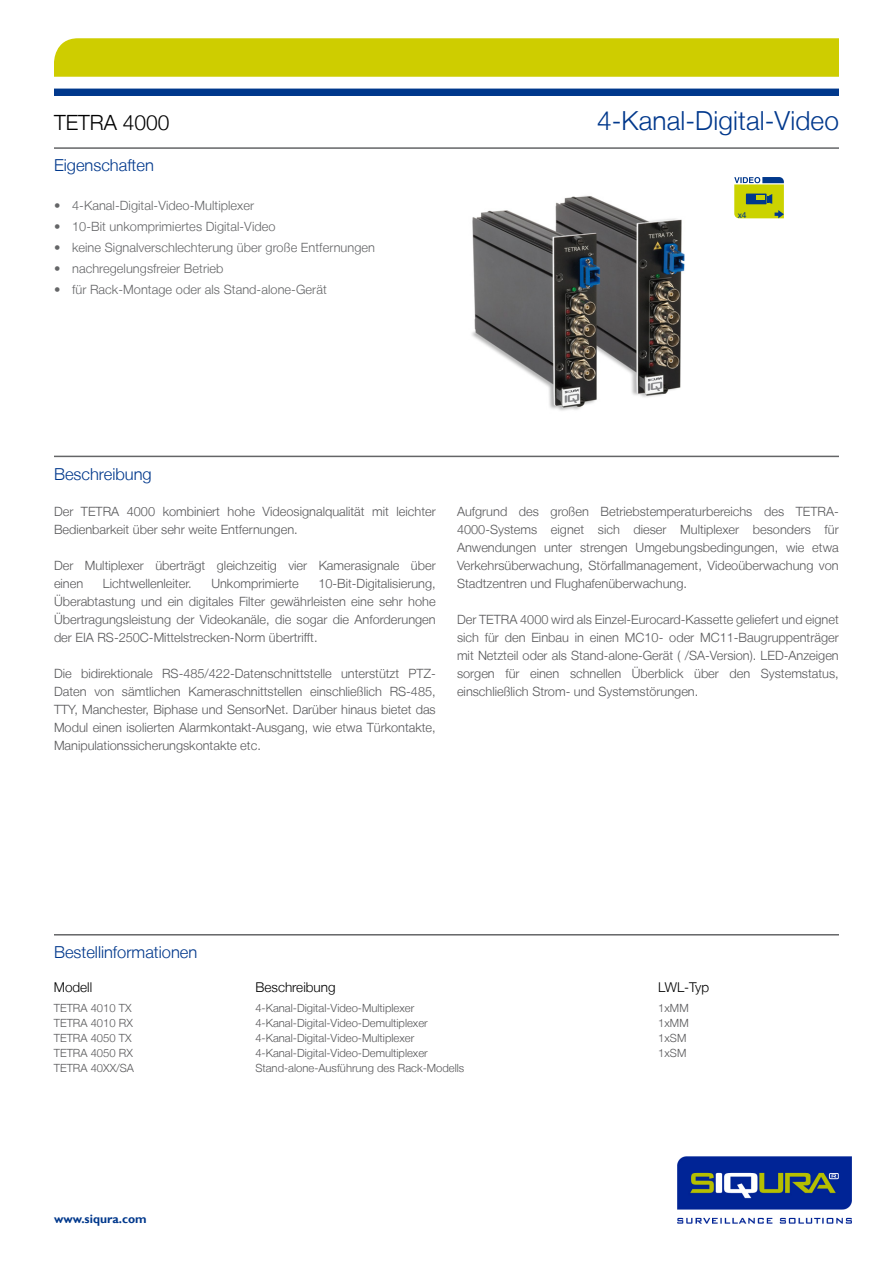
<style>
.page{position:relative;width:893px;height:1263px;background:#fff}
.page>*{position:absolute;margin:0;border:0;box-sizing:border-box;transform-origin:0 0}
.Brood_grijs{font:300 26.25px "Helvetica Neue LT";letter-spacing:.005em;color:#00388c}
.TOC2{font:300 21px "Helvetica Neue LT";color:#000}
.Brood_grijs-2{font:300 16.5px "Helvetica Neue LT";color:#00388c}
.Brood_grijs-3{font:300 13.5px "Helvetica Neue LT";color:#000}
.Brood_grijs-4{font:300 12.75px/18px "Helvetica Neue LT";color:#58585a;text-align:justify}
.Brood_grijs-5{font:300 12.75px "Helvetica Neue LT";letter-spacing:.005em;color:#646567}
.t1{font:700 12px "Gill Sans";color:#00388c}
.Brood_grijs-6{font:300 11.25px "Helvetica Neue LT";color:#58585a}
.t2{font:8.4px "Helvetica LT";color:#00388c}
</style>
<div class="page">
<img style="left:678px;top:1156px;width:173px;height:67px">
<div style="left:54px;top:89px;width:785px;height:7px;background:#00388c"></div>
<hr style="left:54px;top:147px;width:785px;height:2px;background:#646567">
<hr style="left:54px;top:456px;width:785px;height:1px;background:#646567">
<hr style="left:54px;top:934px;width:785px;height:1px;background:#646567">
<div style="left:54px;top:38px;width:785px;height:39px;background:#cecd00"></div>
<img style="left:472px;top:195px;width:213px;height:216px">
<svg style="left:734px;top:177px;width:50px;height:41px;background:#a2b436"></svg>
<p class="TOC2" style="left:54px;top:110px;width:117px">TETRA 4000</p>
<p class="Brood_grijs" style="left:597px;top:105px;width:243px">4-Kanal-Digital-Video</p>
<p class="Brood_grijs-2" style="left:54px;top:155px;width:101px">Eigenschaften</p>
<p class="Brood_grijs-5" style="left:54px;top:198px;width:202px">• 4-Kanal-Digital-Video-Multiplexer</p>
<p class="Brood_grijs-5" style="left:54px;top:219px;width:223px">• 10-Bit unkomprimiertes Digital-Video</p>
<p class="Brood_grijs-5" style="left:54px;top:240px;width:323px">• keine Signalverschlechterung über große Entfernungen</p>
<p class="Brood_grijs-5" style="left:54px;top:261px;width:171px">• nachregelungsfreier Betrieb</p>
<p class="Brood_grijs-5" style="left:54px;top:282px;width:274px">• für Rack-Montage oder als Stand-alone-Gerät</p>
<p class="t2" style="left:738px;top:210px;width:10px">x4</p>
<p class="Brood_grijs-2" style="left:54px;top:464px;width:99px">Beschreibung</p>
<p class="Brood_grijs-4" style="left:54px;top:502px;width:383px">Der TETRA 4000 kombiniert hohe Videosignalqualität mit leichter<br>Bedienbarkeit über sehr weite Entfernungen.</p>
<p class="Brood_grijs-4" style="left:54px;top:556px;width:383px">Der Multiplexer überträgt gleichzeitig vier Kamerasignale über einen</p>
<p class="Brood_grijs-4" style="left:54px;top:574px;width:383px;text-indent:264px">10-Bit-Digitalisierung, Überabtastung und ein digitales Filter gewährleisten eine sehr hohe Übertragungsleistung der Videokanäle, die sogar die Anforderungen der EIA RS-250C-Mittelstrecken-Norm übertrifft.</p>
<p class="Brood_grijs-4" style="left:54px;top:664px;width:383px">Die bidirektionale RS-485/422-Datenschnittstelle unterstützt PTZ-Daten von sämtlichen Kameraschnittstellen einschließlich RS-485, TTY, Manchester, Biphase und SensorNet. Darüber hinaus bietet das Modul einen isolierten Alarmkontakt-Ausgang, wie etwa Türkontakte, Manipulationssicherungskontakte etc.</p>
<p class="Brood_grijs-4" style="left:103px;top:574px;width:90px">Lichtwellenleiter.</p>
<p class="Brood_grijs-4" style="left:211px;top:574px;width:89px">Unkomprimierte</p>
<p class="Brood_grijs-4" style="left:457px;top:502px;width:383px">Aufgrund des großen Betriebstemperaturbereichs des TETRA-4000-Systems eignet sich dieser Multiplexer besonders für Anwendungen unter strengen Umgebungsbedingungen, wie etwa Verkehrsüberwachung, Störfallmanagement, Videoüberwachung von Stadtzentren und Flughafenüberwachung.</p>
<p class="Brood_grijs-4" style="left:457px;top:610px;width:383px">Der TETRA 4000 wird als Einzel-Eurocard-Kassette geliefert und eignet sich für den Einbau in einen MC10- oder MC11-Baugruppenträger mit Netzteil oder als Stand-alone-Gerät ( /SA-Version). LED-Anzeigen sorgen für einen schnellen Überblick über den Systemstatus, einschließlich Strom- und Systemstörungen.</p>
<p class="Brood_grijs-2" style="left:54px;top:942px;width:145px">Bestellinformationen</p>
<p class="Brood_grijs-3" style="left:54px;top:979px;width:40px">Modell</p>
<p class="Brood_grijs-3" style="left:256px;top:979px;width:82px">Beschreibung</p>
<p class="Brood_grijs-3" style="left:658px;top:979px;width:53px">LWL-Typ</p>
<p class="Brood_grijs-6" style="left:54px;top:1001px;width:79px">TETRA 4010 TX</p>
<p class="Brood_grijs-6" style="left:54px;top:1016px;width:81px">TETRA 4010 RX</p>
<p class="Brood_grijs-6" style="left:54px;top:1031px;width:79px">TETRA 4050 TX</p>
<p class="Brood_grijs-6" style="left:54px;top:1046px;width:81px">TETRA 4050 RX</p>
<p class="Brood_grijs-6" style="left:54px;top:1061px;width:82px">TETRA 40XX/SA</p>
<p class="t1" style="left:54px;top:1212px;width:94px">www.siqura.com</p>
<p class="Brood_grijs-6" style="left:255px;top:1001px;width:160px">4-Kanal-Digital-Video-Multiplexer</p>
<p class="Brood_grijs-6" style="left:255px;top:1016px;width:174px">4-Kanal-Digital-Video-Demultiplexer</p>
<p class="Brood_grijs-6" style="left:255px;top:1031px;width:160px">4-Kanal-Digital-Video-Multiplexer</p>
<p class="Brood_grijs-6" style="left:255px;top:1046px;width:174px">4-Kanal-Digital-Video-Demultiplexer</p>
<p class="Brood_grijs-6" style="left:255px;top:1061px;width:210px">Stand-alone-Ausführung des Rack-Modells</p>
<p class="Brood_grijs-6" style="left:658px;top:1001px;width:32px">1xMM</p>
<p class="Brood_grijs-6" style="left:658px;top:1016px;width:32px">1xMM</p>
<p class="Brood_grijs-6" style="left:658px;top:1031px;width:30px">1xSM</p>
<p class="Brood_grijs-6" style="left:658px;top:1046px;width:30px">1xSM</p>
</div>
